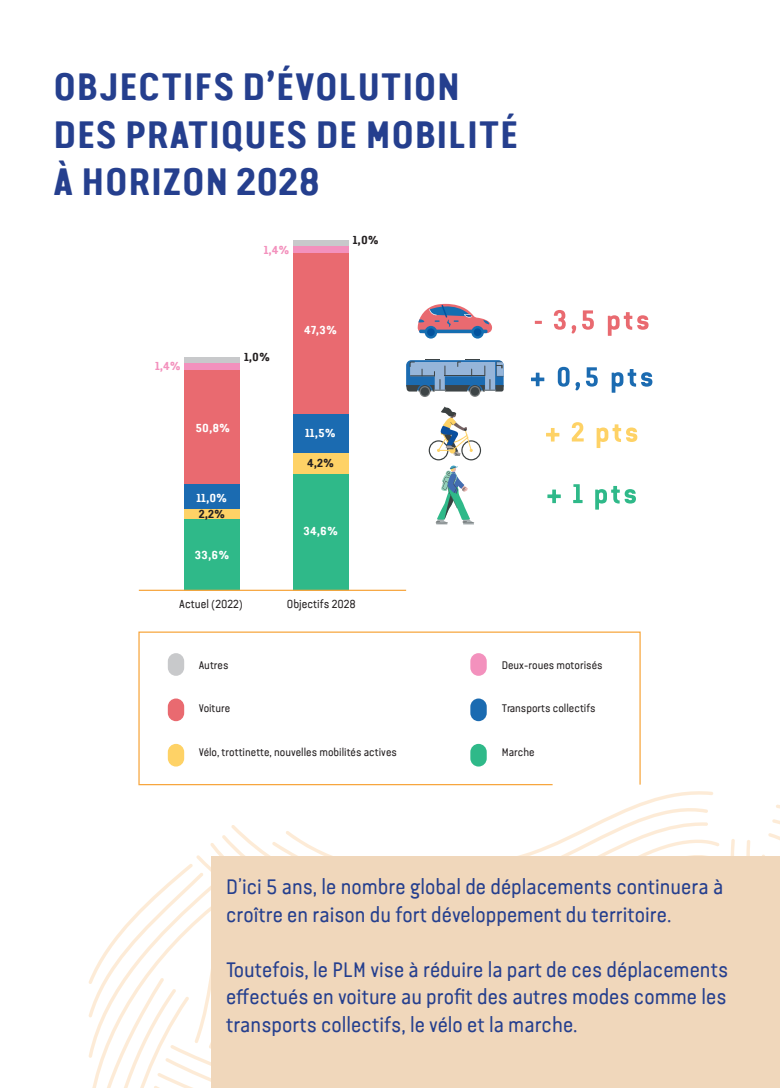
<style>
.page{position:relative;width:780px;height:1088px;background:#fff}
.page>*{position:absolute;margin:0;border:0;box-sizing:border-box;transform-origin:0 0}
.t1{font:700 38.75px/47.5px "Van Condensed Pro";color:#253f8e}
.t2{font:21.25px/27.5px "Van Pro Regular 3";color:#253f8e}
.t3{font:700 11.75px "Van Condensed Pro";color:#fff}
.t4{font:11.75px "Van Pro Regular 3";color:#231f20}
.t5{font:700 11.75px "Van Condensed Pro";color:#231f20}
.t6{font:700 11.75px "Van Condensed Pro";color:#f391bd}
.t7{font:11.25px "Van Pro Regular 3";color:#231f20}
</style>
<div class="page">
<svg style="left:88px;top:791px;width:692px;height:297px"></svg>
<div style="left:212px;top:857px;width:568px;height:231px;background:#f0d7bb"></div>
<div style="left:184px;top:357px;width:56px;height:6px;background:#c8c9cb"></div>
<div style="left:184px;top:509px;width:56px;height:10px;background:#fed266"></div>
<div style="left:184px;top:370px;width:56px;height:115px;background:#e96a70"></div>
<div style="left:184px;top:485px;width:56px;height:24px;background:#1b6bb1"></div>
<div style="left:184px;top:519px;width:56px;height:71px;background:#2fb989"></div>
<div style="left:184px;top:363px;width:56px;height:7px;background:#f391bd"></div>
<div style="left:293px;top:253px;width:56px;height:161px;background:#e96a70"></div>
<div style="left:293px;top:414px;width:56px;height:39px;background:#1b6bb1"></div>
<div style="left:293px;top:474px;width:56px;height:116px;background:#2fb989"></div>
<div style="left:293px;top:240px;width:56px;height:6px;background:#c8c9cb"></div>
<div style="left:293px;top:246px;width:56px;height:7px;background:#f391bd"></div>
<div style="left:293px;top:453px;width:56px;height:21px;background:#fed266"></div>
<hr style="left:139px;top:590px;width:267px;height:1px;background:#f7a63e">
<svg style="left:424px;top:326px;width:13px;height:13px"></svg>
<svg style="left:471px;top:326px;width:13px;height:13px"></svg>
<div style="left:427px;top:328px;width:7px;height:8px;background:#03539e;border-radius:50%"></div>
<div style="left:474px;top:328px;width:7px;height:8px;background:#03539e;border-radius:50%"></div>
<svg style="left:417px;top:303px;width:75px;height:30px"></svg>
<svg style="left:535px;top:321px;width:7px;height:3px"></svg>
<svg style="left:554px;top:310px;width:11px;height:20px"></svg>
<svg style="left:571px;top:325px;width:5px;height:8px"></svg>
<svg style="left:582px;top:310px;width:11px;height:20px"></svg>
<svg style="left:607px;top:312px;width:41px;height:24px"></svg>
<svg style="left:469px;top:386px;width:11px;height:11px"></svg>
<div style="left:471px;top:387px;width:8px;height:9px;background:#3d4446;border-radius:50%"></div>
<svg style="left:419px;top:386px;width:11px;height:11px"></svg>
<div style="left:420px;top:387px;width:9px;height:9px;background:#3d4446;border-radius:50%"></div>
<svg style="left:406px;top:359px;width:98px;height:32px;background:#638bb1"></svg>
<svg style="left:531px;top:373px;width:13px;height:13px"></svg>
<svg style="left:557px;top:367px;width:12px;height:20px"></svg>
<svg style="left:575px;top:382px;width:5px;height:8px"></svg>
<svg style="left:586px;top:367px;width:11px;height:20px"></svg>
<svg style="left:611px;top:369px;width:41px;height:24px"></svg>
<svg style="left:546px;top:428px;width:13px;height:13px"></svg>
<svg style="left:571px;top:422px;width:12px;height:19px"></svg>
<svg style="left:596px;top:424px;width:41px;height:24px"></svg>
<svg style="left:428px;top:406px;width:53px;height:118px"></svg>
<svg style="left:547px;top:489px;width:13px;height:14px"></svg>
<svg style="left:573px;top:484px;width:9px;height:19px"></svg>
<svg style="left:595px;top:486px;width:41px;height:24px"></svg>
<svg style="left:138px;top:631px;width:503px;height:155px"></svg>
<div style="left:470px;top:744px;width:16px;height:22px;background:#2fb989;border-radius:8px"></div>
<div style="left:168px;top:744px;width:16px;height:22px;background:#fed266;border-radius:8px"></div>
<div style="left:470px;top:698px;width:16px;height:23px;background:#1b6bb1;border-radius:8px"></div>
<div style="left:168px;top:698px;width:16px;height:23px;background:#e96a70;border-radius:8px"></div>
<div style="left:470px;top:653px;width:16px;height:23px;background:#f391bd;border-radius:8px"></div>
<div style="left:168px;top:653px;width:16px;height:23px;background:#c8c9cb;border-radius:8px"></div>
<h1 class="t1" style="left:53px;top:60px;width:467px">OBJECTIFS D’ÉVOLUTION<br>DES PRATIQUES DE MOBILITÉ<br>À HORIZON 2028</h1>
<p class="t6" style="left:264px;top:241px;width:27px">1,4%</p>
<p class="t5" style="left:353px;top:231px;width:27px">1,0%</p>
<p class="t6" style="left:155px;top:358px;width:27px">1,4%</p>
<p class="t5" style="left:244px;top:348px;width:27px">1,0%</p>
<p class="t3" style="left:195px;top:419px;width:36px">50,8%</p>
<p class="t3" style="left:196px;top:489px;width:32px">11,0%</p>
<p class="t5" style="left:199px;top:505px;width:28px">2,2%</p>
<p class="t3" style="left:194px;top:546px;width:36px">33,6%</p>
<p class="t3" style="left:304px;top:321px;width:35px">47,3%</p>
<p class="t3" style="left:305px;top:424px;width:32px">11,5%</p>
<p class="t5" style="left:307px;top:454px;width:29px">4,2%</p>
<p class="t3" style="left:303px;top:522px;width:36px">34,6%</p>
<p class="t4" style="left:179px;top:595px;width:65px">Actuel (2022)</p>
<p class="t4" style="left:287px;top:595px;width:71px">Objectifs 2028</p>
<p class="t7" style="left:199px;top:657px;width:31px">Autres</p>
<p class="t7" style="left:199px;top:700px;width:33px">Voiture</p>
<p class="t7" style="left:199px;top:744px;width:200px">Vélo, trottinette, nouvelles mobilités actives</p>
<p class="t7" style="left:501px;top:657px;width:102px">Deux-roues motorisés</p>
<p class="t7" style="left:501px;top:700px;width:95px">Transports collectifs</p>
<p class="t7" style="left:501px;top:744px;width:34px">Marche</p>
<p class="t2" style="left:226px;top:872px;width:498px">D’ici 5 ans, le nombre global de déplacements continuera à croître en raison du fort développement du territoire.</p>
<p class="t2" style="left:226px;top:954px;width:503px;text-align:justify">Toutefois, le PLM vise à réduire la part de ces déplacements effectués en voiture au profit des autres modes comme les transports collectifs, le vélo et la marche.</p>
</div>
